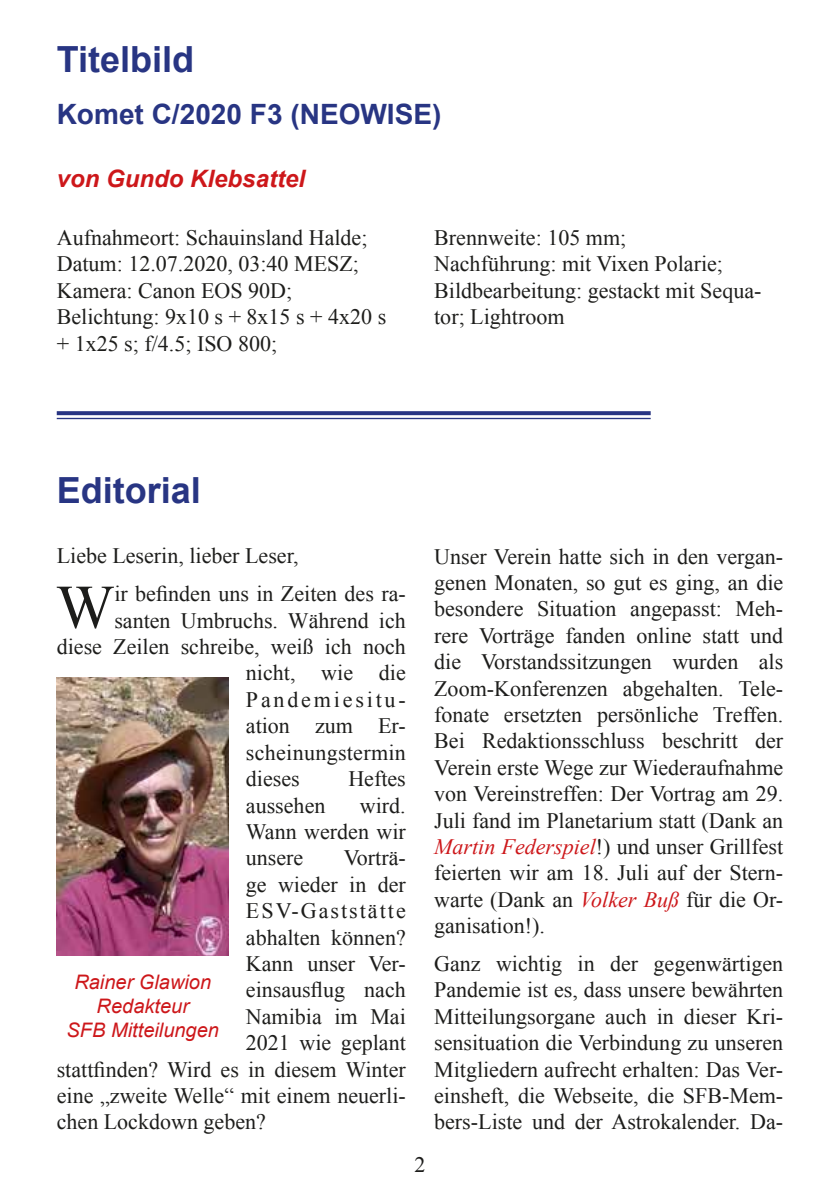
<style>
.page{position:relative;width:840px;height:1191px;background:#fff}
.page>*{position:absolute;margin:0;border:0;box-sizing:border-box;transform-origin:0 0}
.t1{font:61.8px "Times New Roman";color:#1d1d1b}
.t2{font:700 36px "Arial";color:#283583}
.t3{font:700 28px "Arial";color:#283583}
.t4{font:italic 700 24px "Arial";color:#cd171a}
.t5{font:22px/26.4px "Times New Roman";color:#1d1d1b;text-align:justify}
.t6{font:22px "Times New Roman";letter-spacing:.09em;color:#1d1d1b}
.t7{font:22px "Times New Roman";letter-spacing:.13em;color:#1d1d1b}
.t8{font:italic 20px/24px "Arial";color:#cd171a;text-align:center}
.s1{font-style:italic;color:#cd171a}
</style>
<div class="page">
<svg style="left:57px;top:411px;width:593px;height:4px;background:#313d88"></svg>
<hr style="left:57px;top:418px;width:593px;height:1px;background:#283583">
<img style="left:57px;top:677px;width:172px;height:278px">
<h2 class="t2" style="left:57px;top:35px;width:139px">Titelbild</h2>
<p class="t3" style="left:57px;top:96px;width:386px">Komet C/2020 F3 (NEOWISE)</p>
<p class="t4" style="left:57px;top:162px;width:250px">von Gundo Klebsattel</p>
<p class="t5" style="left:57px;top:224px;width:331px;text-align:left">Aufnahmeort: Schauinsland Halde;<br>Datum: 12.07.2020, 03:40 MESZ;<br>Kamera: Canon EOS 90D;<br>Belichtung: 9x10 s + 8x15 s + 4x20 s + 1x25 s; f/4.5; ISO 800;</p>
<p class="t5" style="left:434px;top:224px;width:328px;text-align:left">Brennweite: 105 mm;<br>Nachführung: mit Vixen Polarie;<br>Bildbearbeitung: gestackt mit Sequa&shy;tor; Lightroom</p>
<h2 class="t2" style="left:57px;top:466px;width:146px">Editorial</h2>
<p class="t5" style="left:57px;top:542px;width:243px">Liebe Leserin, lieber Leser,</p>
<h1 class="t1" style="left:56px;top:565px;width:60px">W</h1>
<p class="t5" style="left:114px;top:580px;width:293px">ir befinden uns in Zeiten des ra-</p>
<p class="t5" style="left:114px;top:607px;width:293px">santen Umbruchs. Während ich</p>
<p class="t5" style="left:57px;top:633px;width:350px">diese Zeilen schreibe, weiß ich noch</p>
<p class="t5" style="left:246px;top:659px;width:161px">nicht, wie die</p>
<p class="t7" style="left:246px;top:684px;width:161px">Pandemiesitu-</p>
<p class="t5" style="left:246px;top:712px;width:161px">ation zum Er-</p>
<p class="t5" style="left:246px;top:739px;width:161px">scheinungstermin</p>
<p class="t5" style="left:246px;top:765px;width:55px">dieses</p>
<p class="t5" style="left:348px;top:765px;width:59px">Heftes</p>
<p class="t5" style="left:246px;top:791px;width:81px">aussehen</p>
<p class="t5" style="left:246px;top:791px;width:161px;text-indent:114px">wird.<br>Wann werden wir unsere</p>
<p class="t5" style="left:343px;top:844px;width:63px">Vorträ-</p>
<p class="t5" style="left:246px;top:871px;width:161px">ge wieder in der</p>
<p class="t6" style="left:246px;top:896px;width:161px">ESV-Gaststätte</p>
<p class="t5" style="left:246px;top:923px;width:161px">abhalten können?</p>
<p class="t5" style="left:246px;top:950px;width:161px">Kann unser Ver-</p>
<p class="t5" style="left:246px;top:976px;width:161px">einsausflug nach</p>
<p class="t5" style="left:246px;top:1003px;width:161px">Namibia im Mai</p>
<p class="t5" style="left:246px;top:1029px;width:161px">2021 wie geplant</p>
<p class="t5" style="left:57px;top:1055px;width:350px">stattfinden? Wird es in diesem Winter</p>
<p class="t5" style="left:57px;top:1082px;width:350px">eine „zweite Welle“ mit einem neuerli-</p>
<p class="t5" style="left:57px;top:1108px;width:210px">chen Lockdown geben?</p>
<p class="t8" style="left:67px;top:970px;width:154px">Rainer Glawion<br>Redakteur<br>SFB Mitteilungen</p>
<p class="t5" style="left:434px;top:542px;width:350px">Unser Verein hatte sich in den vergan&shy;genen Monaten, so gut es ging, an die besondere Situation angepasst: Meh&shy;rere Vorträge fanden online statt und die Vorstandssitzungen wurden als Zoom-Konferenzen abgehalten. Tele&shy;fonate ersetzten persönliche Treffen.<br>Bei Redaktionsschluss beschritt der Verein erste Wege zur Wiederaufnahme von Vereinstreffen: Der Vortrag am 29.<br>Juli fand im Planetarium statt (Dank an <span class="s1">Martin Federspiel</span>!) und unser Grillfest feierten wir am 18. Juli auf der Stern&shy;warte (Dank an <span class="s1">Volker Buß</span> für die Or&shy;ganisation!).</p>
<p class="t5" style="left:434px;top:950px;width:350px">Ganz wichtig in der gegenwärtigen Pandemie ist es, dass unsere bewährten Mitteilungsorgane auch in dieser Kri&shy;sensituation die Verbindung zu unseren Mitgliedern aufrecht erhalten: Das Ver&shy;einsheft, die Webseite, die SFB-Mem&shy;bers-Liste und der Astrokalender. Da-</p>
<p class="t5" style="left:414px;top:1151px;width:12px">2</p>
</div>
